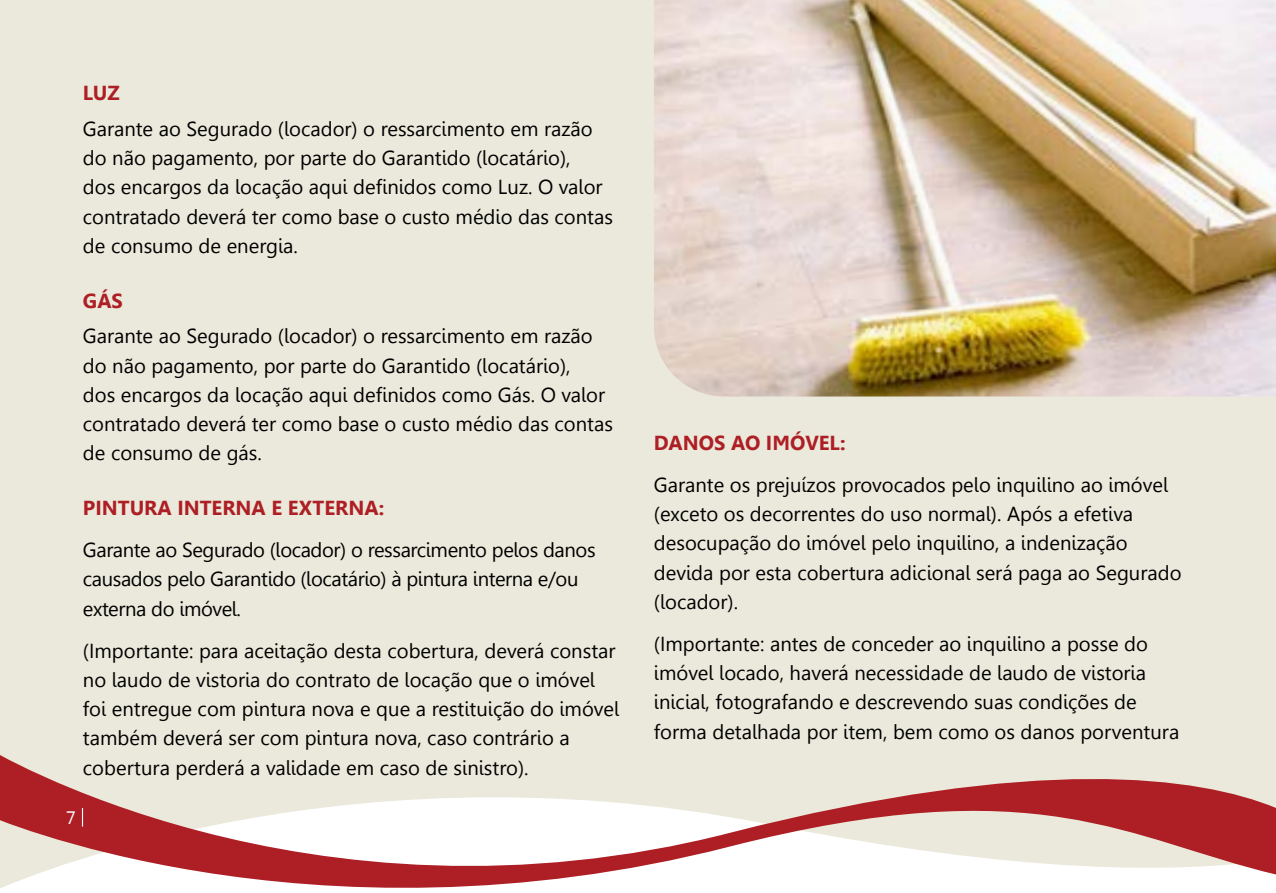
<style>
.page{position:relative;width:1276px;height:893px;background:#ebe9db}
.page>*{position:absolute;margin:0;border:0;box-sizing:border-box;transform-origin:0 0}
.t1{font:20.25px/29.2px "Leelawadee";color:#000}
.t2{font:20.25px/29.2px "Leelawadee";letter-spacing:-.02em;color:#000}
.t3{font:700 20.25px "Leelawadee";color:#ad1f25}
.t4{font:18px "Leelawadee";color:#fff}
</style>
<div class="page">
<img style="left:654px;top:0;width:622px;height:396px">
<svg style="left:0;top:755px;width:1276px;height:138px"></svg>
<svg style="left:82px;top:808px;width:1px;height:18px"></svg>
<p class="t3" style="left:83px;top:82px;width:38px">LUZ</p>
<p class="t1" style="left:83px;top:114px;width:531px">Garante ao Segurado (locador) o ressarcimento em razão do não pagamento, por parte do Garantido (locatário),<br>dos encargos da locação aqui definidos como Luz. O valor contratado deverá ter como base o custo médio das contas de consumo de energia.</p>
<p class="t3" style="left:83px;top:289px;width:41px">GÁS</p>
<p class="t1" style="left:83px;top:322px;width:531px">Garante ao Segurado (locador) o ressarcimento em razão do não pagamento, por parte do Garantido (locatário),<br>dos encargos da locação aqui definidos como Gás. O valor contratado deverá ter como base o custo médio das contas de consumo de gás.</p>
<p class="t3" style="left:83px;top:496px;width:303px">PINTURA INTERNA E EXTERNA:</p>
<p class="t2" style="left:83px;top:535px;width:514px">Garante ao Segurado (locador) o ressarcimento pelos danos causados pelo Garantido (locatário) à pintura interna e/ou externa do imóvel.</p>
<p class="t1" style="left:83px;top:636px;width:538px">(Importante: para aceitação desta cobertura, deverá constar no laudo de vistoria do contrato de locação que o imóvel foi entregue com pintura nova e que a restituição do imóvel também deverá ser com pintura nova, caso contrário a cobertura perderá a validade em caso de sinistro).</p>
<p class="t4" style="left:66px;top:807px;width:11px">7</p>
<p class="t3" style="left:654px;top:431px;width:193px">DANOS AO IMÓVEL:</p>
<p class="t1" style="left:654px;top:470px;width:529px">Garante os prejuízos provocados pelo inquilino ao imóvel (exceto os decorrentes do uso normal). Após a efetiva desocupação do imóvel pelo inquilino, a indenização devida por esta cobertura adicional será paga ao Segurado (locador).</p>
<p class="t1" style="left:654px;top:629px;width:527px">(Importante: antes de conceder ao inquilino a posse do imóvel locado, haverá necessidade de laudo de vistoria inicial, fotografando e descrevendo suas condições de forma detalhada por item, bem como os danos porventura</p>
</div>
